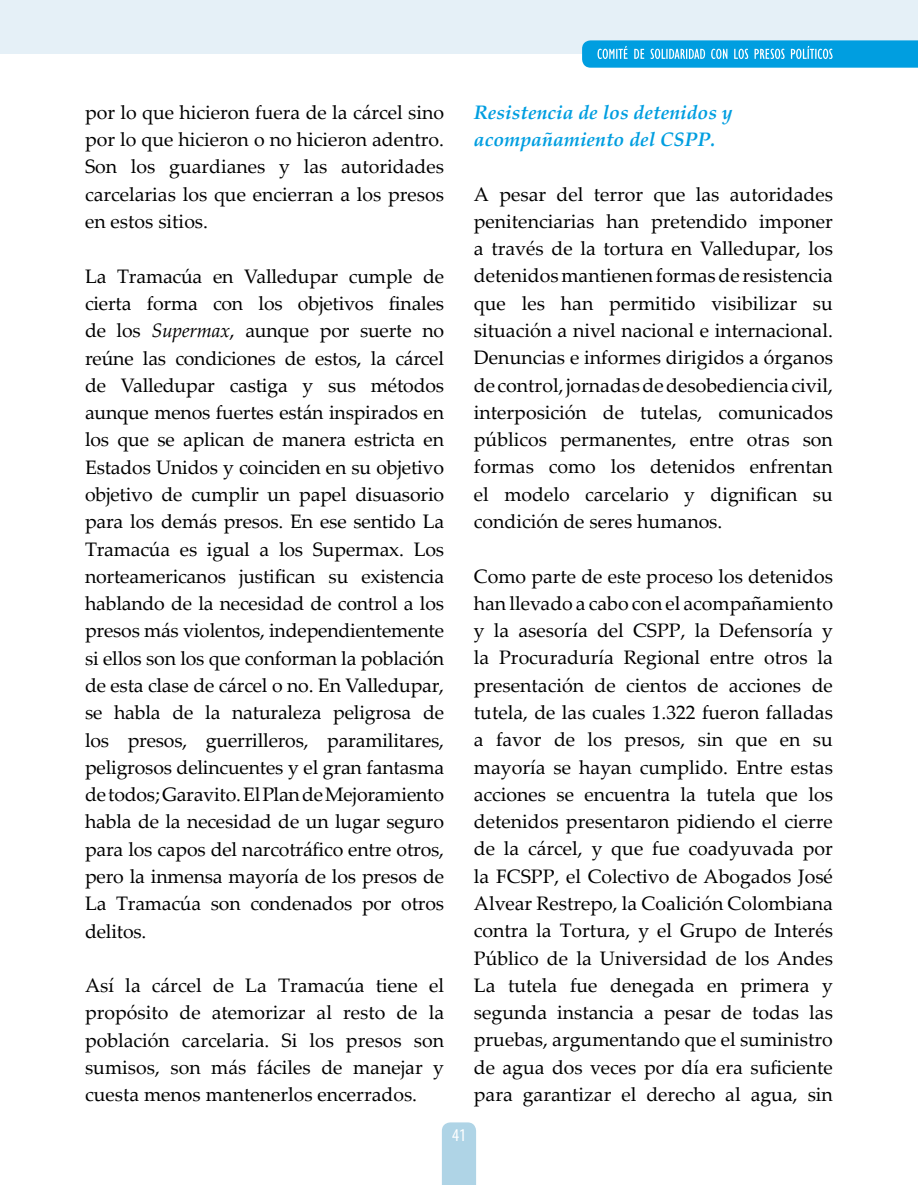
<style>
.page{position:relative;width:918px;height:1185px;background:#fff}
.page>*{position:absolute;margin:0;border:0;box-sizing:border-box;transform-origin:0 0}
.t1{font:19.5px/27.3px "Palatino Linotype";color:#000;text-align:justify}
.t2{font:italic 700 19.5px/27.3px "Palatino Linotype";color:#009ee0}
.t3{font:condensed 18px "Myriad Pro";color:#fff}
.s1{font-style:italic}
</style>
<div class="page">
<div style="left:442px;top:1122px;width:34px;height:63px;background:#afd4e6"></div>
<div style="left:0;top:0;width:918px;height:54px;background:#e5f0f7"></div>
<svg style="left:582px;top:40px;width:336px;height:28px;background:#1ea9e3"></svg>
<p class="t1" style="left:85px;top:98px;width:361px">por lo que hicieron fuera de la cárcel sino por lo que hicieron o no hicieron adentro.<br>Son los guardianes y las autoridades carcelarias los que encierran a los presos en estos sitios.</p>
<p class="t1" style="left:85px;top:262px;width:361px">La Tramacúa en Valledupar cumple de cierta forma con los objetivos finales de los <span class="s1">Supermax</span>, aunque por suerte no reúne las condiciones de estos, la cárcel de Valledupar castiga y sus métodos aunque menos fuertes están inspirados en los que se aplican de manera estricta en Estados Unidos y coinciden en su objetivo objetivo de cumplir un papel disuasorio para los demás presos. En ese sentido La Tramacúa es igual a los Supermax. Los norteamericanos justifican su existencia hablando de la necesidad de control a los presos más violentos, independientemente si ellos son los que conforman la población de esta clase de cárcel o no. En Valledupar, se habla de la naturaleza peligrosa de los presos, guerrilleros, paramilitares, peligrosos delincuentes y el gran fantasma de todos; Garavito. El Plan de Mejoramiento habla de la necesidad de un lugar seguro para los capos del narcotráfico entre otros, pero la inmensa mayoría de los presos de La Tramacúa son condenados por otros delitos.</p>
<p class="t1" style="left:85px;top:971px;width:361px">Así la cárcel de La Tramacúa tiene el propósito de atemorizar al resto de la población carcelaria. Si los presos son sumisos, son más fáciles de manejar y cuesta menos mantenerlos encerrados.</p>
<p class="t3" style="left:452px;top:1123px;width:15px">41</p>
<p class="t2" style="left:474px;top:98px;width:260px">Resistencia de los detenidos y acompañamiento del CSPP.</p>
<p class="t1" style="left:474px;top:179px;width:361px">A pesar del terror que las autoridades penitenciarias han pretendido imponer a través de la tortura en Valledupar, los detenidos mantienen formas de resistencia que les han permitido visibilizar su situación a nivel nacional e internacional.<br>Denuncias e informes dirigidos a órganos de control, jornadas de desobediencia civil, interposición de tutelas, comunicados públicos permanentes, entre otras son formas como los detenidos enfrentan el modelo carcelario y dignifican su condición de seres humanos.</p>
<p class="t1" style="left:474px;top:561px;width:361px">Como parte de este proceso los detenidos han llevado a cabo con el acompañamiento y la asesoría del CSPP, la Defensoría y la Procuraduría Regional entre otros la presentación de cientos de acciones de tutela, de las cuales 1.322 fueron falladas a favor de los presos, sin que en su mayoría se hayan cumplido. Entre estas acciones se encuentra la tutela que los detenidos presentaron pidiendo el cierre de la cárcel, y que fue coadyuvada por la FCSPP, el Colectivo de Abogados José Alvear Restrepo, la Coalición Colombiana contra la Tortura, y el Grupo de Interés Público de la Universidad de los Andes La tutela fue denegada en primera y segunda instancia a pesar de todas las pruebas, argumentando que el suministro de agua dos veces por día era suficiente para garantizar el derecho al agua, sin</p>
</div>
